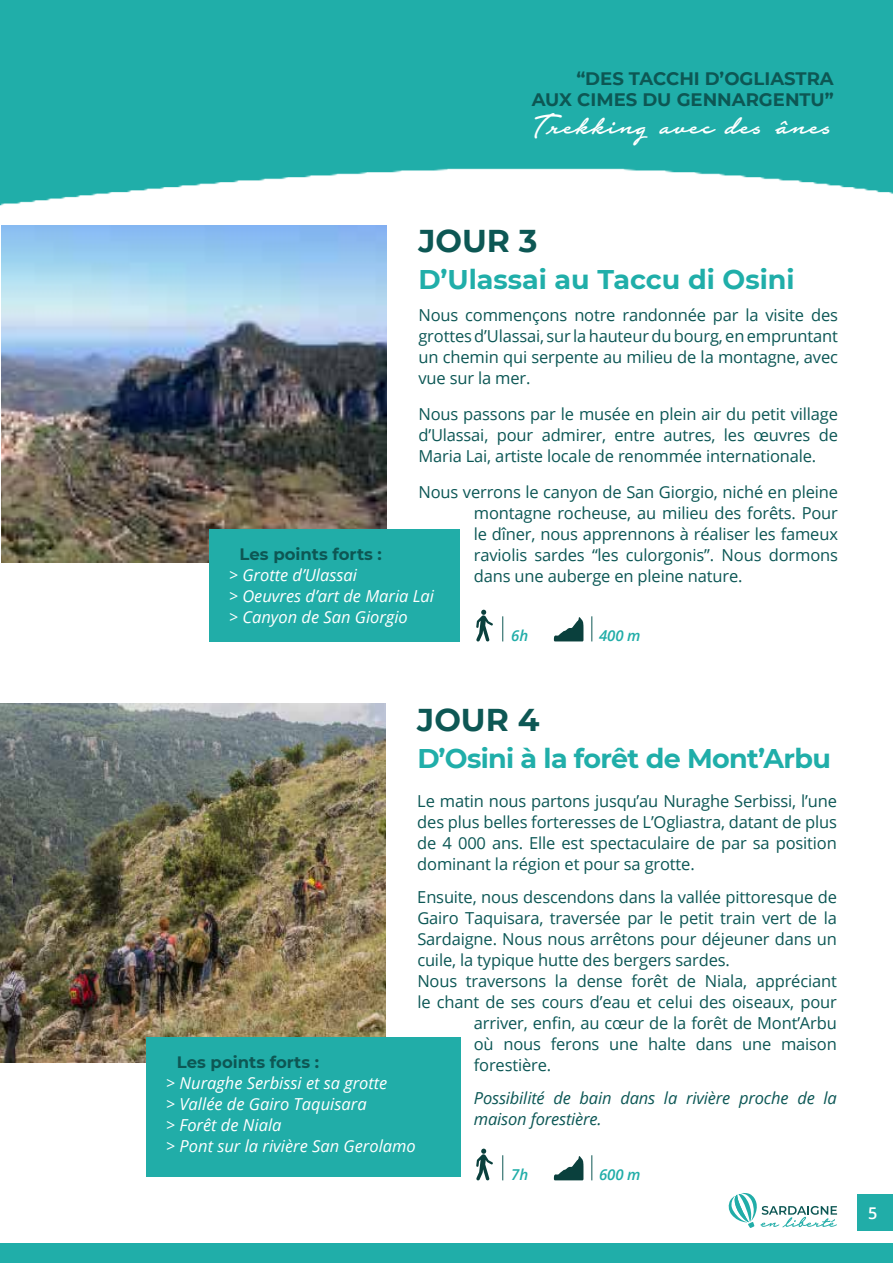
<style>
.page{position:relative;width:893px;height:1263px;background:#fff}
.page>*{position:absolute;margin:0;border:0;box-sizing:border-box;transform-origin:0 0}
.t1{font:500 35.1px "Notera 2 PERSONALUSEONLY";color:#fff}
.t2{font:700 31.5px "Montserrat";color:#0d5754}
.t3{font:700 27px "Montserrat";letter-spacing:-.025em;color:#20aea9}
.t4{font:700 27px "Montserrat";color:#20aea9}
.t5{font:700 18px/21px "Montserrat";color:#0d5754;text-align:right}
.t6{font:16.5px/21px "Open Sans";letter-spacing:-.01em;color:#0c5755;text-align:justify}
.t7{font:italic 16.5px/21px "Open Sans";color:#fff}
.t8{font:italic 16.5px/21px "Open Sans";letter-spacing:-.01em;color:#0c5755}
.t9{font:700 16.5px "Montserrat";color:#0d5754}
.t10{font:600 16.2px "Open Sans";color:#fff}
.t11{font:italic 600 15px "Open Sans";letter-spacing:-.01em;color:#21ada8}
</style>
<div class="page">
<div style="left:857px;top:1194px;width:36px;height:37px;background:#21ada8"></div>
<svg style="left:728px;top:1193px;width:109px;height:35px"></svg>
<img style="left:0;top:0;width:1px;height:226px">
<svg style="left:476px;top:610px;width:17px;height:31px"></svg>
<svg style="left:554px;top:617px;width:29px;height:24px"></svg>
<svg style="left:502px;top:616px;width:1px;height:25px"></svg>
<svg style="left:591px;top:616px;width:1px;height:25px"></svg>
<svg style="left:476px;top:1148px;width:17px;height:32px"></svg>
<svg style="left:554px;top:1156px;width:29px;height:24px"></svg>
<svg style="left:502px;top:1155px;width:1px;height:25px"></svg>
<svg style="left:591px;top:1155px;width:1px;height:25px"></svg>
<div style="left:0;top:1244px;width:893px;height:19px;background:#20aea9"></div>
<img style="left:1px;top:0;width:892px;height:206px">
<img style="left:1px;top:225px;width:386px;height:337px">
<img style="left:0;top:704px;width:386px;height:358px">
<div style="left:209px;top:529px;width:251px;height:112px;background:#21ada8"></div>
<div style="left:147px;top:1037px;width:314px;height:140px;background:#21ada8"></div>
<p class="t5" style="left:532px;top:67px;width:304px">“DES TACCHI D’OGLIASTRA<br>AUX CIMES DU GENNARGENTU”</p>
<h1 class="t1" style="left:534px;top:103px;width:302px">Trekking avec des ânes</h1>
<h2 class="t2" style="left:418px;top:218px;width:121px">JOUR 3</h2>
<h3 class="t4" style="left:418px;top:260px;width:378px">D’Ulassai au Taccu di Osini</h3>
<p class="t6" style="left:418px;top:304px;width:421px">Nous commençons notre randonnée par la visite des grottes d’Ulassai, sur la hauteur du bourg, en empruntant un chemin qui serpente au milieu de la montagne, avec vue sur la mer.</p>
<p class="t6" style="left:418px;top:403px;width:421px">Nous passons par le musée en plein air du petit village d’Ulassai, pour admirer, entre autres, les œuvres de Maria Lai, artiste locale de renommée internationale.</p>
<p class="t6" style="left:474px;top:481px;width:366px;text-indent:-55px">Nous verrons le canyon de San Giorgio, niché en pleine montagne rocheuse, au milieu des forêts. Pour le dîner, nous apprennons à réaliser les fameux raviolis sardes “les culorgonis”. Nous dormons dans une auberge en pleine nature.</p>
<p class="t9" style="left:240px;top:542px;width:144px">Les points forts :</p>
<p class="t7" style="left:229px;top:564px;width:207px">&gt; Grotte d’Ulassai<br>&gt; Oeuvres d’art de Maria Lai &gt; Canyon de San Giorgio</p>
<p class="t11" style="left:511px;top:626px;width:18px">6h</p>
<p class="t11" style="left:599px;top:626px;width:43px">400 m</p>
<h2 class="t2" style="left:417px;top:697px;width:124px">JOUR 4</h2>
<h3 class="t3" style="left:417px;top:738px;width:415px">D’Osini à la forêt de Mont’Arbu</h3>
<p class="t6" style="left:417px;top:790px;width:421px">Le matin nous partons jusqu’au Nuraghe Serbissi, l’une des plus belles forteresses de L’Ogliastra, datant de plus de 4 000 ans. Elle est spectaculaire de par sa position dominant la région et pour sa grotte.</p>
<p class="t6" style="left:417px;top:886px;width:421px">Ensuite, nous descendons dans la vallée pittoresque de</p>
<p class="t6" style="left:417px;top:907px;width:421px">Gairo Taquisara, traversée par le petit train vert de la</p>
<p class="t6" style="left:417px;top:928px;width:421px">Sardaigne. Nous nous arrêtons pour déjeuner dans un</p>
<p class="t6" style="left:417px;top:949px;width:314px">cuile, la typique hutte des bergers sardes.</p>
<p class="t6" style="left:417px;top:970px;width:421px">Nous traversons la dense forêt de Niala, appréciant</p>
<p class="t6" style="left:417px;top:991px;width:421px">le chant de ses cours d’eau et celui des oiseaux, pour</p>
<p class="t6" style="left:474px;top:1012px;width:365px">arriver, enfin, au cœur de la forêt de Mont’Arbu</p>
<p class="t6" style="left:474px;top:1033px;width:365px">où nous ferons une halte dans une maison</p>
<p class="t6" style="left:474px;top:1054px;width:79px">forestière.</p>
<p class="t8" style="left:474px;top:1087px;width:364px">Possibilité de bain dans la rivière proche de la maison forestière.</p>
<p class="t9" style="left:177px;top:1050px;width:144px">Les points forts :</p>
<p class="t7" style="left:166px;top:1072px;width:251px">&gt; Nuraghe Serbissi et sa grotte<br>&gt; Vallée de Gairo Taquisara<br>&gt; Forêt de Niala<br>&gt; Pont sur la rivière San Gerolamo</p>
<p class="t11" style="left:511px;top:1165px;width:18px">7h</p>
<p class="t11" style="left:599px;top:1165px;width:43px">600 m</p>
<p class="t10" style="left:868px;top:1201px;width:11px">5</p>
</div>
